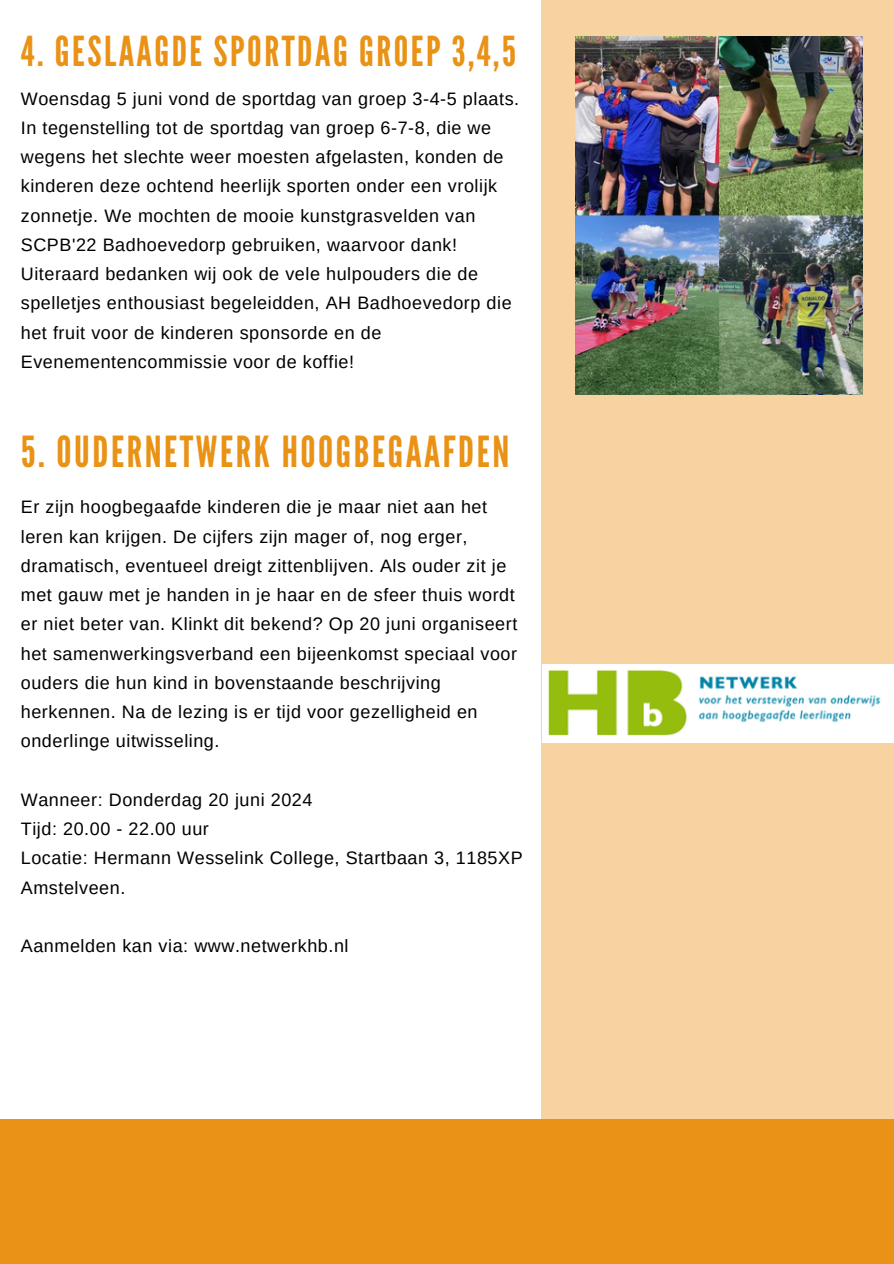
<style>
.page{position:relative;width:894px;height:1264px;background:#fff}
.page>*{position:absolute;margin:0;border:0;box-sizing:border-box;transform-origin:0 0}
.t1{font:42.75px "League Gothic";letter-spacing:.06em;color:#ea9215}
.t2{font:41.25px "League Gothic";letter-spacing:.06em;color:#ea9215}
.t3{font:18px/29.2px "Arimo";letter-spacing:.03em;color:#000}
</style>
<div class="page">
<div style="left:541px;top:0;width:352px;height:1263px;background:#f6d3a1"></div>
<div style="left:0;top:1119px;width:893px;height:144px;background:#ea9215"></div>
<img style="left:575px;top:37px;width:287px;height:357px">
<img style="left:542px;top:665px;width:351px;height:77px">
<p class="t2" style="left:21px;top:27px;width:496px">4. GESLAAGDE SPORTDAG GROEP 3,4,5</p>
<h1 class="t3" style="left:21px;top:84px;width:499px">Woensdag 5 juni vond de sportdag van groep 3-4-5 plaats.<br>In tegenstelling tot de sportdag van groep 6-7-8, die we wegens het slechte weer moesten afgelasten, konden de kinderen deze ochtend heerlijk sporten onder een vrolijk zonnetje. We mochten de mooie kunstgrasvelden van SCPB'22 Badhoevedorp gebruiken, waarvoor dank!<br>Uiteraard bedanken wij ook de vele hulpouders die de spelletjes enthousiast begeleidden, AH Badhoevedorp die het fruit voor de kinderen sponsorde en de Evenementencommissie voor de koffie!</h1>
<p class="t1" style="left:21px;top:427px;width:490px">5. OUDERNETWERK HOOGBEGAAFDEN</p>
<h1 class="t3" style="left:21px;top:492px;width:498px">Er zijn hoogbegaafde kinderen die je maar niet aan het leren kan krijgen. De cijfers zijn mager of, nog erger, dramatisch, eventueel dreigt zittenblijven. Als ouder zit je met gauw met je handen in je haar en de sfeer thuis wordt er niet beter van. Klinkt dit bekend? Op 20 juni organiseert het samenwerkingsverband een bijeenkomst speciaal voor ouders die hun kind in bovenstaande beschrijving herkennen. Na de lezing is er tijd voor gezelligheid en onderlinge uitwisseling.</h1>
<p class="t3" style="left:21px;top:785px;width:293px">Wanneer: Donderdag 20 juni 2024</p>
<p class="t3" style="left:21px;top:814px;width:189px">Tijd: 20.00 - 22.00 uur</p>
<p class="t3" style="left:21px;top:843px;width:503px">Locatie: Hermann Wesselink College, Startbaan 3, 1185XP<br>Amstelveen.</p>
<p class="t3" style="left:21px;top:931px;width:329px">Aanmelden kan via: www.netwerkhb.nl</p>
</div>
